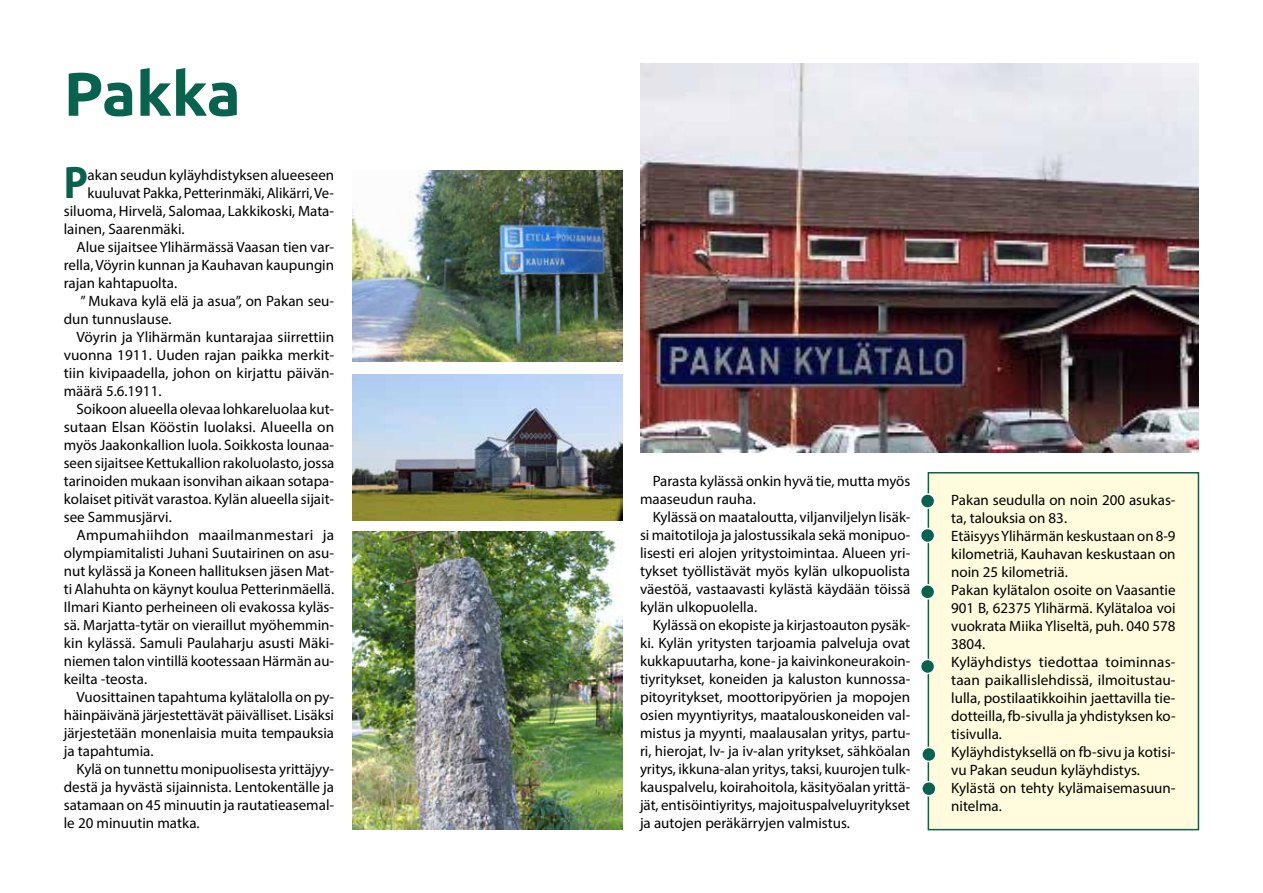
<style>
.page{position:relative;width:1263px;height:893px;background:#fff}
.page>*{position:absolute;margin:0;border:0;box-sizing:border-box;transform-origin:0 0}
.t1{font:700 61.5px "Ubuntu";letter-spacing:-.005em;color:#09624d}
.t2{font:700 45.9px "Myriad Pro";color:#09624d;scale:.91 1}
.t3{font:15px/18px "Myriad Pro";color:#000}
.t4{font:15px "Myriad Pro";letter-spacing:.02em;color:#000}
</style>
<div class="page">
<div style="left:927px;top:472px;width:272px;height:358px;background:#fffbdc;border:2px solid #09624d"></div>
<div style="left:922px;top:747px;width:14px;height:14px;background:#09624d;border-radius:50%"></div>
<div style="left:921px;top:747px;width:15px;height:15px;border:2px solid #fff;border-radius:50%"></div>
<div style="left:922px;top:782px;width:14px;height:14px;background:#09624d;border-radius:50%"></div>
<div style="left:921px;top:781px;width:15px;height:15px;border:2px solid #fff;border-radius:50%"></div>
<div style="left:920px;top:659px;width:15px;height:14px;background:#09624d;border-radius:50%"></div>
<div style="left:920px;top:659px;width:15px;height:15px;border:2px solid #fff;border-radius:50%"></div>
<div style="left:920px;top:585px;width:15px;height:14px;background:#09624d;border-radius:50%"></div>
<div style="left:920px;top:584px;width:15px;height:16px;border:2px solid #fff;border-radius:50%"></div>
<div style="left:920px;top:528px;width:15px;height:14px;background:#09624d;border-radius:50%"></div>
<div style="left:920px;top:528px;width:15px;height:15px;border:2px solid #fff;border-radius:50%"></div>
<div style="left:920px;top:494px;width:15px;height:14px;background:#09624d;border-radius:50%"></div>
<div style="left:920px;top:493px;width:15px;height:16px;border:2px solid #fff;border-radius:50%"></div>
<img style="left:640px;top:64px;width:559px;height:389px">
<img style="left:352px;top:531px;width:270px;height:298px">
<img style="left:352px;top:170px;width:270px;height:191px">
<img style="left:352px;top:374px;width:270px;height:147px">
<h1 class="t1" style="left:64px;top:57px;width:178px">Pakka</h1>
<h2 class="t2" style="left:64px;top:153px;width:28px">P</h2>
<p class="t3" style="left:88px;top:166px;width:248px">akan seudun kyläyhdistyksen alueeseen</p>
<p class="t3" style="left:88px;top:184px;width:248px">kuuluvat Pakka, Petterinmäki, Alikärri, Ve-</p>
<p class="t3" style="left:64px;top:202px;width:272px">siluoma, Hirvelä, Salomaa, Lakkikoski, Mata-</p>
<p class="t3" style="left:64px;top:220px;width:122px">lainen, Saarenmäki.</p>
<p class="t3" style="left:77px;top:238px;width:259px">Alue sijaitsee Ylihärmässä Vaasan tien var-</p>
<p class="t3" style="left:64px;top:256px;width:272px">rella, Vöyrin kunnan ja Kauhavan kaupungin</p>
<p class="t3" style="left:64px;top:274px;width:115px">rajan kahtapuolta.</p>
<p class="t3" style="left:80px;top:292px;width:255px">” Mukava kylä elä ja asua”, on Pakan seu-</p>
<p class="t3" style="left:64px;top:310px;width:109px">dun tunnuslause.</p>
<p class="t3" style="left:77px;top:328px;width:259px">Vöyrin ja Ylihärmän kuntarajaa siirrettiin</p>
<p class="t3" style="left:64px;top:346px;width:272px">vuonna 1911. Uuden rajan paikka merkit-</p>
<p class="t3" style="left:64px;top:364px;width:272px">tiin kivipaadella, johon on kirjattu päivän-</p>
<p class="t3" style="left:64px;top:382px;width:99px">määrä 5.6.1911.</p>
<p class="t3" style="left:77px;top:400px;width:259px">Soikoon alueella olevaa lohkareluolaa kut-</p>
<p class="t3" style="left:64px;top:418px;width:272px">sutaan Elsan Kööstin luolaksi. Alueella on</p>
<p class="t3" style="left:64px;top:436px;width:272px">myös Jaakonkallion luola. Soikkosta lounaa-</p>
<p class="t3" style="left:64px;top:454px;width:272px">seen sijaitsee Kettukallion rakoluolasto, jossa</p>
<p class="t3" style="left:64px;top:472px;width:272px">tarinoiden mukaan isonvihan aikaan sotapa-</p>
<p class="t3" style="left:64px;top:490px;width:272px">kolaiset pitivät varastoa. Kylän alueella sijait-</p>
<p class="t3" style="left:64px;top:508px;width:110px">see Sammusjärvi.</p>
<p class="t4" style="left:77px;top:526px;width:259px">Ampumahiihdon maailmanmestari ja</p>
<p class="t3" style="left:64px;top:544px;width:272px">olympiamitalisti Juhani Suutairinen on asu-</p>
<p class="t3" style="left:64px;top:562px;width:272px">nut kylässä ja Koneen hallituksen jäsen Mat-</p>
<p class="t3" style="left:64px;top:580px;width:272px">ti Alahuhta on käynyt koulua Petterinmäellä.</p>
<p class="t3" style="left:64px;top:598px;width:272px">Ilmari Kianto perheineen oli evakossa kyläs-</p>
<p class="t3" style="left:64px;top:616px;width:272px">sä. Marjatta-tytär on vieraillut myöhemmin-</p>
<p class="t3" style="left:64px;top:634px;width:272px">kin kylässä. Samuli Paulaharju asusti Mäki-</p>
<p class="t3" style="left:64px;top:652px;width:272px">niemen talon vintillä kootessaan Härmän au-</p>
<p class="t3" style="left:64px;top:670px;width:85px">keilta -teosta.</p>
<p class="t3" style="left:77px;top:688px;width:259px">Vuosittainen tapahtuma kylätalolla on py-</p>
<p class="t3" style="left:64px;top:706px;width:272px">häinpäivänä järjestettävät päivälliset. Lisäksi</p>
<p class="t3" style="left:64px;top:724px;width:272px">järjestetään monenlaisia muita tempauksia</p>
<p class="t3" style="left:64px;top:742px;width:91px">ja tapahtumia.</p>
<p class="t3" style="left:77px;top:760px;width:259px">Kylä on tunnettu monipuolisesta yrittäjyy-</p>
<p class="t3" style="left:64px;top:778px;width:272px">destä ja hyvästä sijainnista. Lentokentälle ja</p>
<p class="t3" style="left:64px;top:796px;width:272px">satamaan on 45 minuutin ja rautatieasemal-</p>
<p class="t3" style="left:64px;top:814px;width:137px">le 20 minuutin matka.</p>
<p class="t3" style="left:640px;top:472px;width:272px;text-indent:13px">Parasta kylässä onkin hyvä tie, mutta myös maaseudun rauha.</p>
<p class="t3" style="left:640px;top:508px;width:272px;text-align:justify;text-indent:13px">Kylässä on maataloutta, viljanviljelyn lisäk&shy;si maitotiloja ja jalostussikala sekä monipuo&shy;lisesti eri alojen yritystoimintaa. Alueen yri&shy;tykset työllistävät myös kylän ulkopuolista väestöä, vastaavasti kylästä käydään töissä kylän ulkopuolella.</p>
<p class="t3" style="left:640px;top:616px;width:272px;text-align:justify;text-indent:13px">Kylässä on ekopiste ja kirjastoauton pysäk&shy;ki. Kylän yritysten tarjoamia palveluja ovat kukkapuutarha, kone- ja kaivinkoneurakoin&shy;tiyritykset, koneiden ja kaluston kunnossa&shy;pitoyritykset, moottoripyörien ja mopojen osien myyntiyritys, maatalouskoneiden val&shy;mistus ja myynti, maalausalan yritys, partu&shy;ri, hierojat, lv- ja iv-alan yritykset, sähköalan yritys, ikkuna-alan yritys, taksi, kuurojen tulk&shy;kauspalvelu, koirahoitola, käsityöalan yrittä&shy;jät, entisöintiyritys, majoituspalveluyritykset ja autojen peräkärryjen valmistus.</p>
<p class="t3" style="left:951px;top:490px;width:226px">Pakan seudulla on noin 200 asukas&shy;ta, talouksia on 83.<br>Etäisyys Ylihärmän keskustaan on 8-9 kilometriä, Kauhavan keskustaan on noin 25 kilometriä.<br>Pakan kylätalon osoite on Vaasantie<br>901 B, 62375 Ylihärmä. Kylätaloa voi vuokrata Miika Yliseltä, puh. 040 578<br>3804.<br>Kyläyhdistys tiedottaa toiminnas&shy;taan paikallislehdissä, ilmoitustau&shy;lulla, postilaatikkoihin jaettavilla tie&shy;dotteilla, fb-sivulla ja yhdistyksen ko&shy;tisivulla.<br>Kyläyhdistyksellä on fb-sivu ja kotisi&shy;vu Pakan seudun kyläyhdistys.<br>Kylästä on tehty kylämaisemasuun&shy;nitelma.</p>
</div>
